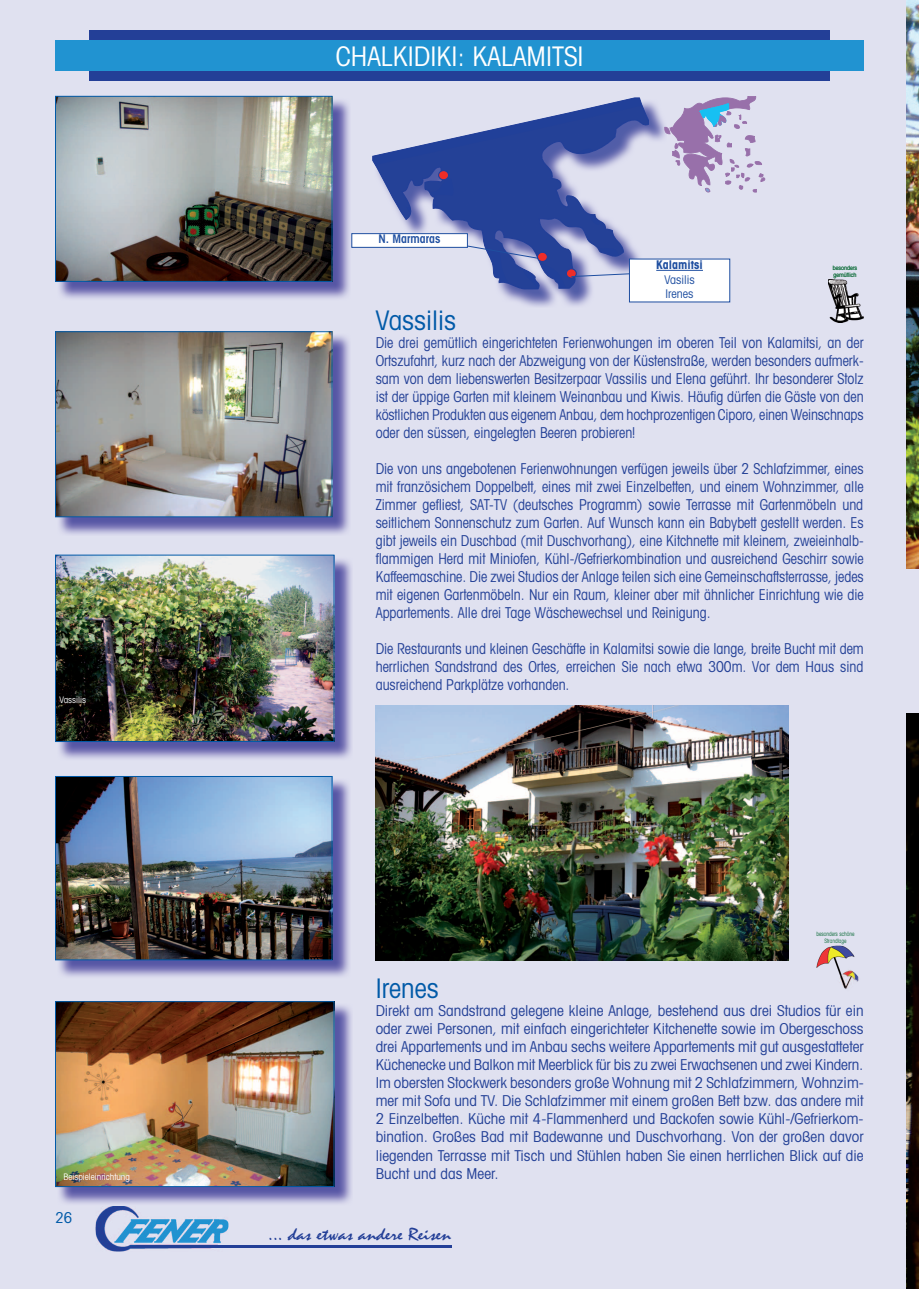
<style>
.page{position:relative;width:919px;height:1289px;background:#fff}
.page>*{position:absolute;margin:0;border:0;box-sizing:border-box;transform-origin:0 0}
.t1{font:condensed 27px "Avant Garde";color:#fff}
.t2{font:condensed 27px "Avant Garde";color:#015aa8}
.t3{font:18px "Mistral";color:#233f97;scale:1.19 1}
.t4{font:condensed 15px/18px "Avant Garde";color:#244197;text-align:justify;scale:.93 1}
.t5{font:condensed 15px/18px "Avant Garde";color:#244197;text-align:justify}
.t6{font:condensed 15px "Avant Garde";color:#015aa8}
.t7{font:condensed 12px/14.4px "Avant Garde";color:#1e4ea0}
.t8{font:600 condensed 12px "Avant Garde";color:#1e4ea0}
.t9{font:700 condensed 12px "Avant Garde";color:#1e4ea0}
.t10{font:condensed 9px "Avant Garde";color:#fff}
.t11{font:condensed 6px/7.2px "Avant Garde";color:#0f6e3b;text-align:center;scale:.88 1}
.t12{font:condensed 6px/7.2px "Avant Garde";color:#0f6e3b}
</style>
<div class="page">
<div style="left:0;top:0;width:906px;height:1288px;background:#e0e1f0"></div>
<div style="left:89px;top:30px;width:740px;height:13px;background:#233f97"></div>
<div style="left:89px;top:68px;width:740px;height:13px;background:#233f97"></div>
<div style="left:55px;top:40px;width:808px;height:31px;background:#2193d1"></div>
<hr style="left:137px;top:1244px;width:314px;height:3px;background:#233f97">
<img style="left:96px;top:1206px;width:132px;height:45px">
<img style="left:137px;top:1244px;width:91px;height:3px">
<div style="left:906px;top:0;width:12px;height:1288px;background:#e0e1f0"></div>
<img style="left:376px;top:705px;width:412px;height:255px">
<img style="left:906px;top:714px;width:12px;height:574px">
<img style="left:906px;top:0;width:12px;height:568px">
<img style="left:57px;top:556px;width:295px;height:203px">
<img style="left:57px;top:557px;width:275px;height:182px">
<img style="left:57px;top:778px;width:293px;height:199px">
<img style="left:57px;top:778px;width:273px;height:180px">
<div style="left:55px;top:776px;width:277px;height:184px;border:1px solid #015aa8"></div>
<img style="left:57px;top:333px;width:293px;height:202px">
<img style="left:57px;top:333px;width:273px;height:182px">
<div style="left:55px;top:331px;width:277px;height:186px;border:1px solid #015aa8"></div>
<img style="left:57px;top:98px;width:293px;height:201px">
<img style="left:57px;top:98px;width:273px;height:181px">
<div style="left:55px;top:96px;width:277px;height:185px;border:1px solid #015aa8"></div>
<img style="left:57px;top:1003px;width:295px;height:201px">
<img style="left:57px;top:1003px;width:275px;height:181px">
<div style="left:55px;top:1001px;width:279px;height:185px;border:1px solid #015aa8"></div>
<img style="left:828px;top:280px;width:35px;height:42px">
<img style="left:816px;top:945px;width:38px;height:23px">
<img style="left:844px;top:972px;width:15px;height:17px">
<img style="left:836px;top:967px;width:18px;height:21px">
<svg style="left:372px;top:97px;width:277px;height:193px"></svg>
<div style="left:438px;top:171px;width:10px;height:9px;background:#ee2d28;border-radius:50%"></div>
<div style="left:438px;top:170px;width:11px;height:10px;border:1px solid #223f99;border-radius:50%"></div>
<div style="left:537px;top:252px;width:10px;height:9px;background:#ee2d28;border-radius:50%"></div>
<div style="left:537px;top:252px;width:11px;height:10px;border:1px solid #223f99;border-radius:50%"></div>
<svg style="left:664px;top:96px;width:101px;height:97px"></svg>
<img style="left:699px;top:103px;width:28px;height:24px">
<div style="left:352px;top:234px;width:115px;height:13px;background:#fff"></div>
<div style="left:351px;top:233px;width:117px;height:15px;border:1px solid #1e4ea0"></div>
<svg style="left:467px;top:245px;width:72px;height:14px"></svg>
<div style="left:566px;top:269px;width:10px;height:9px;background:#ee2d28;border-radius:50%"></div>
<div style="left:566px;top:268px;width:10px;height:10px;border:1px solid #223f99;border-radius:50%"></div>
<div style="left:629px;top:259px;width:100px;height:43px;background:#fff"></div>
<hr style="left:656px;top:270px;width:47px;height:1px;background:#1e4ea0">
<svg style="left:570px;top:273px;width:59px;height:4px"></svg>
<p class="t10" style="left:59px;top:694px;width:28px">Vassilis</p>
<p class="t10" style="left:63px;top:1171px;width:68px">Beispieleinrichtung</p>
<p class="t6" style="left:55px;top:1208px;width:18px">26</p>
<h1 class="t1" style="left:336px;top:39px;width:249px">CHALKIDIKI: KALAMITSI</h1>
<p class="t8" style="left:378px;top:232px;width:64px">N. Marmaras</p>
<p class="t9" style="left:656px;top:257px;width:48px">Kalamitsi</p>
<p class="t7" style="left:664px;top:272px;width:32px">Vasilis<br>Irenes</p>
<p class="t12" style="left:832px;top:264px;width:26px">besonders gemütlich</p>
<h1 class="t2" style="left:375px;top:303px;width:82px">Vassilis</h1>
<p class="t4" style="left:375px;top:333px;width:526px">Die drei gemütlich eingerichteten Ferienwohungen im oberen Teil von Kalamitsi, an der Ortszufahrt, kurz nach der Abzweigung von der Küstenstraße, werden besonders aufmerk&shy;sam von dem liebenswerten Besitzerpaar Vassilis und Elena geführt. Ihr besonderer Stolz ist der üppige Garten mit kleinem Weinanbau und Kiwis. Häufig dürfen die Gäste von den köstlichen Produkten aus eigenem Anbau, dem hochprozentigen Ciporo, einen Weinschnaps oder den süssen, eingelegten Beeren probieren!</p>
<p class="t4" style="left:375px;top:459px;width:526px">Die von uns angebotenen Ferienwohnungen verfügen jeweils über 2 Schlafzimmer, eines mit französichem Doppelbett, eines mit zwei Einzelbetten, und einem Wohnzimmer, alle Zimmer gefliest, SAT-TV (deutsches Programm) sowie Terrasse mit Gartenmöbeln und seitlichem Sonnenschutz zum Garten. Auf Wunsch kann ein Babybett gestellt werden. Es gibt jeweils ein Duschbad (mit Duschvorhang), eine Kitchnette mit kleinem, zweieinhalb&shy;flammigen Herd mit Miniofen, Kühl-/Gefrierkombination und ausreichend Geschirr sowie Kaffeemaschine. Die zwei Studios der Anlage teilen sich eine Gemeinschaftsterrasse, jedes mit eigenen Gartenmöbeln. Nur ein Raum, kleiner aber mit ähnlicher Einrichtung wie die Appartements. Alle drei Tage Wäschewechsel und Reinigung.</p>
<p class="t4" style="left:375px;top:639px;width:526px">Die Restaurants und kleinen Geschäfte in Kalamitsi sowie die lange, breite Bucht mit dem herrlichen Sandstrand des Ortes, erreichen Sie nach etwa 300m. Vor dem Haus sind ausreichend Parkplätze vorhanden.</p>
<p class="t11" style="left:816px;top:930px;width:45px">besonders schöne<br>Strandlage</p>
<h1 class="t2" style="left:375px;top:972px;width:64px">Irenes</h1>
<p class="t5" style="left:375px;top:1001px;width:489px">Direkt am Sandstrand gelegene kleine Anlage, bestehend aus drei Studios für ein oder zwei Personen, mit einfach eingerichteter Kitchenette sowie im Obergeschoss drei Appartements und im Anbau sechs weitere Appartements mit gut ausgestatteter Küchenecke und Balkon mit Meerblick für bis zu zwei Erwachsenen und zwei Kindern.<br>Im obersten Stockwerk besonders große Wohnung mit 2 Schlafzimmern, Wohnzim&shy;mer mit Sofa und TV. Die Schlafzimmer mit einem großen Bett bzw. das andere mit 2 Einzelbetten. Küche mit 4-Flammenherd und Backofen sowie Kühl-/Gefrierkom&shy;bination. Großes Bad mit Badewanne und Duschvorhang. Von der großen davor liegenden Terrasse mit Tisch und Stühlen haben Sie einen herrlichen Blick auf die Bucht und das Meer.</p>
<p class="t3" style="left:268px;top:1223px;width:155px">... das etwas andere Reisen</p>
</div>
